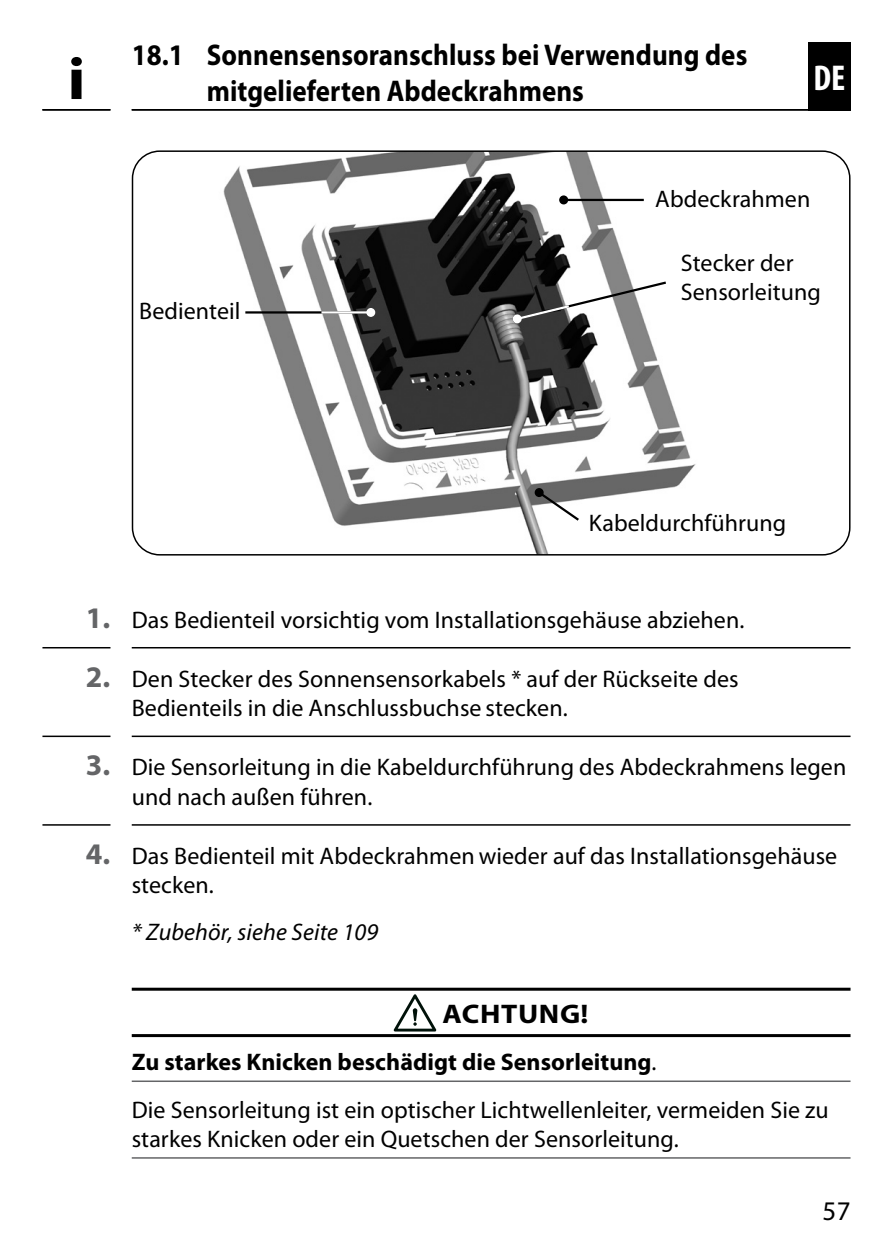
<style>
.page{position:relative;width:893px;height:1259px;background:#fff}
.page>*{position:absolute;margin:0;border:0;box-sizing:border-box;transform-origin:0 0}
.INFO-Icon{font:700 60px "Myriad Pro";color:#000;scale:1.1 1}
.t1{font:700 condensed 36px "Myriad Pro";color:#fff}
.t2{font:700 30px/36px "Myriad Pro";letter-spacing:.005em;color:#000;scale:.9 1}
.ACHTUNG_-_DE{font:700 27px "Myriad Pro";letter-spacing:.02em;color:#000;scale:1.1 1}
.t3{font:27px "Myriad Pro";color:#000}
.Fließtext_nach_GEFAH{font:24px/29.4px "Myriad Pro";letter-spacing:.005em;color:#000}
.Fließtext_-_DE{font:24px/29.4px "Myriad Pro";letter-spacing:.005em;color:#000}
.Fließtext_nach_GEFAH-2{font:700 24px "Myriad Pro";letter-spacing:.005em;color:#000}
.Fußnote_-_DE{font:italic 24px "Myriad Pro";letter-spacing:.005em;color:#000}
.s1{font-weight:700;font-size:30px;color:#646567}
.s2{font-weight:400}
</style>
<div class="page">
<hr style="left:132px;top:109px;width:718px;height:2px;background:#000">
<hr style="left:42px;top:109px;width:68px;height:2px;background:#000">
<div style="left:808px;top:42px;width:42px;height:69px;background:#000"></div>
<svg style="left:42px;top:647px;width:808px;height:1px"></svg>
<svg style="left:42px;top:735px;width:808px;height:2px;background:#4f4f4f"></svg>
<svg style="left:42px;top:824px;width:808px;height:1px"></svg>
<hr style="left:132px;top:987px;width:718px;height:3px;background:#000">
<hr style="left:132px;top:1034px;width:718px;height:3px;background:#000">
<hr style="left:132px;top:1080px;width:718px;height:2px;background:#646567">
<hr style="left:132px;top:1157px;width:718px;height:1px;background:#646567">
<svg style="left:394px;top:994px;width:42px;height:37px"></svg>
<img style="left:223px;top:153px;width:473px;height:399px">
<div style="left:132px;top:150px;width:718px;height:405px;border:2px solid #000;border-radius:27px"></div>
<svg style="left:514px;top:280px;width:154px;height:42px"></svg>
<svg style="left:512px;top:314px;width:10px;height:10px"></svg>
<hr style="left:245px;top:311px;width:126px;height:2px;background:#000">
<hr style="left:321px;top:311px;width:50px;height:2px;background:#fff">
<div style="left:366px;top:308px;width:9px;height:9px;background:#fff;border-radius:50%"></div>
<hr style="left:564px;top:199px;width:80px;height:2px;background:#000">
<div style="left:559px;top:195px;width:9px;height:9px;background:#000;border-radius:50%"></div>
<svg style="left:536px;top:489px;width:45px;height:34px"></svg>
<div style="left:535px;top:488px;width:9px;height:9px;background:#000;border-radius:50%"></div>
<p class="INFO-Icon" style="left:67px;top:45px;width:18px">i</p>
<p class="t2" style="left:207px;top:37px;width:602px;text-indent:-75px">18.1 Sonnensensoranschluss bei Verwendung des mitgelieferten Abdeckrahmens</p>
<h2 class="t1" style="left:813px;top:58px;width:33px">DE</h2>
<p class="Fließtext_-_DE" style="left:139px;top:297px;width:103px">Bedienteil</p>
<p class="Fließtext_-_DE" style="left:655px;top:185px;width:157px">Abdeckrahmen</p>
<p class="Fließtext_-_DE" style="left:681px;top:248px;width:142px">Stecker der<br>Sensorleitung</p>
<p class="Fließtext_-_DE" style="left:589px;top:508px;width:199px">Kabeldurchführung</p>
<p class="Fließtext_nach_GEFAH" style="left:86px;top:605px;width:660px"><span class="s1">1.</span> Das Bedienteil vorsichtig vom Installationsgehäuse abziehen.</p>
<p class="Fließtext_nach_GEFAH" style="left:132px;top:664px;width:608px;text-indent:-46px"><span class="s1">2.</span> Den Stecker des Sonnensensorkabels * auf der Rückseite des<br>Bedienteils in die Anschlussbuchse stecken.</p>
<p class="Fließtext_nach_GEFAH" style="left:132px;top:753px;width:716px;text-indent:-46px"><span class="s1">3.</span> Die Sensorleitung in die Kabeldurchführung des Abdeckrahmens legen und nach außen führen.</p>
<p class="Fließtext_nach_GEFAH" style="left:132px;top:841px;width:707px;text-indent:-46px"><span class="s1">4.</span> Das Bedienteil mit Abdeckrahmen wieder auf das Installationsgehäuse stecken.</p>
<p class="Fußnote_-_DE" style="left:132px;top:919px;width:248px">* Zubehör, siehe Seite 109</p>
<p class="ACHTUNG_-_DE" style="left:443px;top:998px;width:134px">ACHTUNG!</p>
<p class="Fließtext_nach_GEFAH-2" style="left:132px;top:1048px;width:526px">Zu starkes Knicken beschädigt die Sensorleitung<span class="s2">.</span></p>
<p class="Fließtext_nach_GEFAH" style="left:132px;top:1095px;width:699px">Die Sensorleitung ist ein optischer Lichtwellenleiter, vermeiden Sie zu starkes Knicken oder ein Quetschen der Sensorleitung.</p>
<p class="t3" style="left:822px;top:1196px;width:30px">57</p>
</div>
